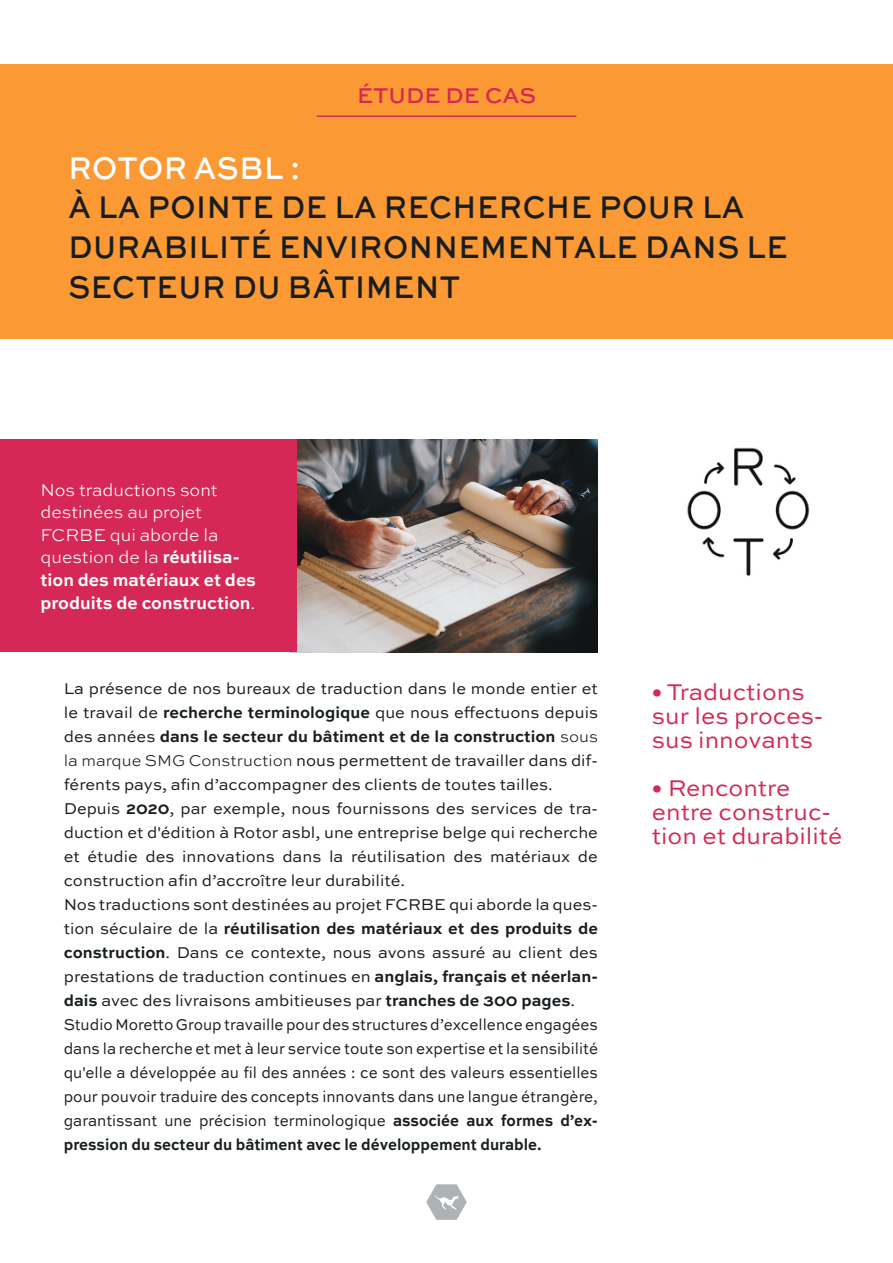
<style>
.page{position:relative;width:893px;height:1263px;background:#fff}
.page>*{position:absolute;margin:0;border:0;box-sizing:border-box;transform-origin:0 0}
.t1{font:500 33px/39.6px "Sweet Sans Pro";letter-spacing:.02em;color:#181d20;scale:.9 1}
.t2{font:500 33px "Sweet Sans Pro";letter-spacing:.02em;color:#fff;scale:.9 1}
.t3{font:24px/24px "Sweet Sans Pro";color:#d62856}
.t4{font:500 22.5px "Sweet Sans Pro";color:#d62856}
.t5{font:300 18px/22.5px "Sweet Sans Pro";color:#fff}
.t6{font:16.5px/24px "Sweet Sans Pro";color:#181d20;text-align:justify}
.t7{font:16.5px/24px "Sweet Sans Pro";color:#181d20;text-align:justify;scale:.92 1}
.s1{font-weight:700}
.s2{font-weight:300}
</style>
<div class="page">
<div style="left:0;top:64px;width:893px;height:275px;background:#fb9934"></div>
<hr style="left:317px;top:116px;width:259px;height:1px;background:#d62856">
<img style="left:687px;top:447px;width:123px;height:129px">
<img style="left:297px;top:440px;width:301px;height:212px">
<div style="left:0;top:440px;width:297px;height:212px;background:#d62856"></div>
<svg style="left:426px;top:1184px;width:41px;height:36px"></svg>
<p class="t4" style="left:357px;top:79px;width:180px">ÉTUDE DE CAS</p>
<p class="t2" style="left:68px;top:144px;width:259px">ROTOR ASBL :</p>
<p class="t1" style="left:68px;top:186px;width:753px">À LA POINTE DE LA RECHERCHE POUR LA</p>
<p class="t1" style="left:68px;top:226px;width:801px">DURABILITÉ ENVIRONNEMENTALE DANS LE<br>SECTEUR DU BÂTIMENT</p>
<p class="t5" style="left:41px;top:478px;width:217px">Nos traductions sont destinées au projet<br>FCRBE qui aborde la question de la <span class="s1">réutilisa&shy;tion des matériaux et des produits de construction</span>.</p>
<p class="t6" style="left:64px;top:676px;width:536px">La présence de nos bureaux de traduction dans le monde entier et le travail de <span class="s1">recherche terminologique</span> que nous effectuons depuis des années <span class="s1">dans le secteur du bâtiment et de la construction</span> <span class="s2">sous la marque SMG Construction</span> nous permettent de travailler dans dif&shy;férents pays, afin d’accompagner des clients de toutes tailles.</p>
<p class="t6" style="left:64px;top:796px;width:536px">Depuis <span class="s1">2020</span>, par exemple, nous fournissons des services de tra&shy;duction et d'édition à Rotor asbl, une entreprise belge qui recherche et étudie des innovations dans la réutilisation des matériaux de construction afin d’accroître leur durabilité.</p>
<p class="t6" style="left:64px;top:892px;width:536px">Nos traductions sont destinées au projet FCRBE qui aborde la ques&shy;tion séculaire de la <span class="s1">réutilisation des matériaux et des produits de construction</span>. Dans ce contexte, nous avons assuré au client des prestations de traduction continues en <span class="s1">anglais, français et néerlan&shy;dais</span> avec des livraisons ambitieuses par <span class="s1">tranches de 300 pages</span>.</p>
<p class="t7" style="left:64px;top:1012px;width:582px">Studio Moretto Group travaille pour des structures d’excellence engagées dans la recherche et met à leur service toute son expertise et la sensibilité qu'elle a développée au fil des années : ce sont des valeurs essentielles pour pouvoir traduire des concepts innovants dans une langue étrangère, garantissant une précision terminologique <span class="s1">associée aux formes d’ex&shy;pression du secteur du bâtiment avec le développement durable.</span></p>
<p class="t3" style="left:652px;top:679px;width:154px">• Traductions</p>
<p class="t3" style="left:652px;top:703px;width:173px">sur les proces&shy;sus innovants</p>
<p class="t3" style="left:652px;top:775px;width:192px">• Rencontre entre construc&shy;tion et durabilité</p>
</div>
